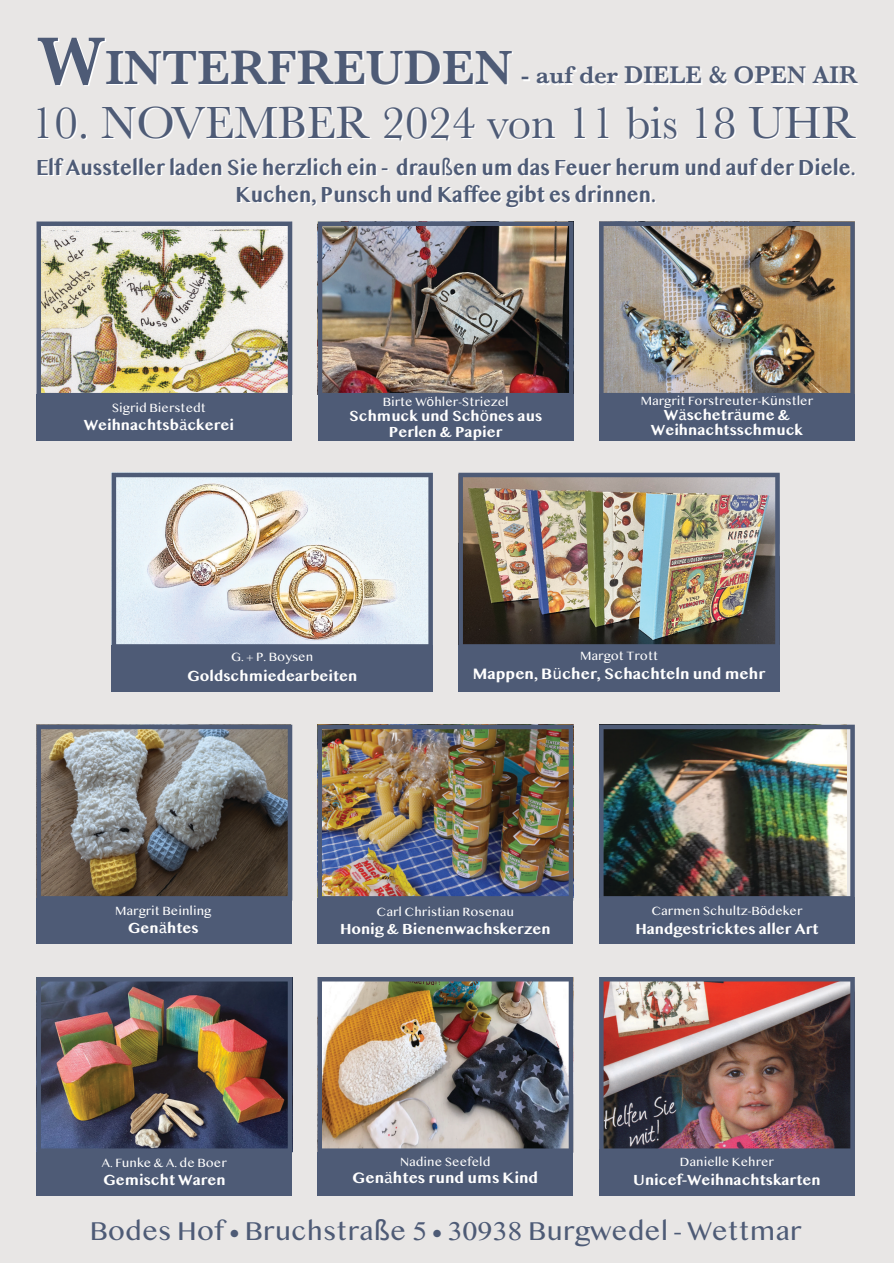
<style>
.page{position:relative;width:894px;height:1263px;background:#fff}
.page>*{position:absolute;margin:0;border:0;box-sizing:border-box;transform-origin:0 0}
.t1{font:46.8px "Baskerville";color:#4e5b76}
.t2{font:27.45px "Myanmar MN";color:#4e5b76}
.t3{font:600 25.05px "Baskerville";color:#4e5b76}
.t4{font:700 22.65px/26.4px "Myanmar MN";color:#4e5b76;text-align:center;scale:.89 1}
.t5{font:700 15.75px "Myanmar MN";color:#fff}
.t6{font:700 15.15px/15.1px "Myanmar MN";color:#fff;text-align:center}
.t7{font:12.75px "Myanmar MN";color:#fff}
.t8{font:12.6px "Myanmar MN";color:#fff}
.s1{font-size:70.2px}
.s2{font-size:49.8px}
.s3{font-family:"Lucida Grande";font-weight:400}
.s4{font-family:"Lucida Grande"}
</style>
<div class="page">
<div style="left:0;top:0;width:893px;height:1263px;background:#e8e6e5"></div>
<div style="left:36px;top:394px;width:256px;height:47px;background:#4e5b76"></div>
<img style="left:36px;top:221px;width:256px;height:173px">
<div style="left:36px;top:897px;width:256px;height:47px;background:#4e5b76"></div>
<svg style="left:36px;top:725px;width:256px;height:173px"></svg>
<div style="left:317px;top:897px;width:256px;height:47px;background:#4e5b76"></div>
<img style="left:317px;top:725px;width:256px;height:173px">
<div style="left:599px;top:897px;width:255px;height:47px;background:#4e5b76"></div>
<img style="left:599px;top:725px;width:255px;height:172px">
<img style="left:318px;top:221px;width:255px;height:173px">
<div style="left:318px;top:394px;width:255px;height:47px;background:#4e5b76"></div>
<img style="left:599px;top:221px;width:255px;height:173px">
<div style="left:599px;top:394px;width:255px;height:47px;background:#4e5b76"></div>
<img style="left:112px;top:473px;width:321px;height:172px">
<div style="left:112px;top:645px;width:321px;height:47px;background:#4e5b76"></div>
<img style="left:458px;top:473px;width:321px;height:172px">
<div style="left:458px;top:645px;width:321px;height:47px;background:#4e5b76"></div>
<div style="left:36px;top:1150px;width:256px;height:46px;background:#4e5b76"></div>
<img style="left:36px;top:977px;width:256px;height:175px">
<div style="left:317px;top:1150px;width:256px;height:46px;background:#4e5b76"></div>
<img style="left:317px;top:977px;width:256px;height:175px">
<div style="left:599px;top:1150px;width:255px;height:46px;background:#4e5b76"></div>
<img style="left:599px;top:977px;width:255px;height:173px">
<h3 class="t3" style="left:37px;top:61px;width:821px"><span class="s1">W</span><span class="s2">INTERFREUDEN</span> - auf der DIELE &amp; OPEN AIR</h3>
<h1 class="t1" style="left:31px;top:96px;width:826px">10. NOVEMBER 2024 von 11 bis 18 UHR</h1>
<h3 class="t4" style="left:36px;top:154px;width:921px">Elf Aussteller laden Sie herzlich ein - drau<span class="s3">ß</span>en um das Feuer herum und auf der Diele.<br>Kuchen, Punsch und Kaffee gibt es drinnen.</h3>
<p class="t8" style="left:112px;top:400px;width:96px">Sigrid Bierstedt</p>
<p class="t6" style="left:84px;top:417px;width:152px">Weihnachtsb<span class="s3">ä</span>ckerei</p>
<p class="t8" style="left:382px;top:394px;width:127px">Birte W<span class="s4">ö</span>hler-Striezel</p>
<p class="t6" style="left:349px;top:408px;width:194px">Schmuck und Sch<span class="s3">ö</span>nes aus<br>Perlen &amp; Papier</p>
<p class="t8" style="left:640px;top:393px;width:174px">Margrit Forstreuter-K<span class="s4">ü</span>nstler</p>
<p class="t6" style="left:650px;top:407px;width:153px">W<span class="s3">ä</span>schetr<span class="s3">ä</span>ume &amp;<br>Weihnachtsschmuck</p>
<p class="t7" style="left:231px;top:649px;width:84px">G. + P. Boysen</p>
<p class="t6" style="left:187px;top:668px;width:172px">Goldschmiedearbeiten</p>
<p class="t7" style="left:580px;top:648px;width:79px">Margot Trott</p>
<p class="t5" style="left:472px;top:665px;width:294px">Mappen, B<span class="s3">ü</span>cher, Schachteln und mehr</p>
<p class="t8" style="left:115px;top:903px;width:98px">Margrit Beinling</p>
<p class="t6" style="left:128px;top:920px;width:72px">Gen<span class="s3">ä</span>htes</p>
<p class="t8" style="left:102px;top:1155px;width:126px">A. Funke &amp; A. de Boer</p>
<p class="t6" style="left:103px;top:1172px;width:124px">Gemischt Waren</p>
<p class="t8" style="left:376px;top:904px;width:139px">Carl Christian Rosenau</p>
<p class="t6" style="left:340px;top:921px;width:212px">Honig &amp; Bienenwachskerzen</p>
<p class="t8" style="left:651px;top:904px;width:152px">Carmen Schultz-B<span class="s4">ö</span>deker</p>
<p class="t6" style="left:635px;top:921px;width:185px">Handgestricktes aller Art</p>
<p class="t8" style="left:400px;top:1154px;width:92px">Nadine Seefeld</p>
<p class="t5" style="left:352px;top:1168px;width:187px">Gen<span class="s3">ä</span>htes rund ums Kind</p>
<p class="t8" style="left:679px;top:1154px;width:96px">Danielle Kehrer</p>
<p class="t6" style="left:633px;top:1172px;width:189px">Unicef-Weihnachtskarten</p>
<h2 class="t2" style="left:90px;top:1215px;width:713px">Bodes Hof • Bruchstra<span class="s4">ß</span>e 5 • 30938 Burgwedel - Wettmar</h2>
</div>
